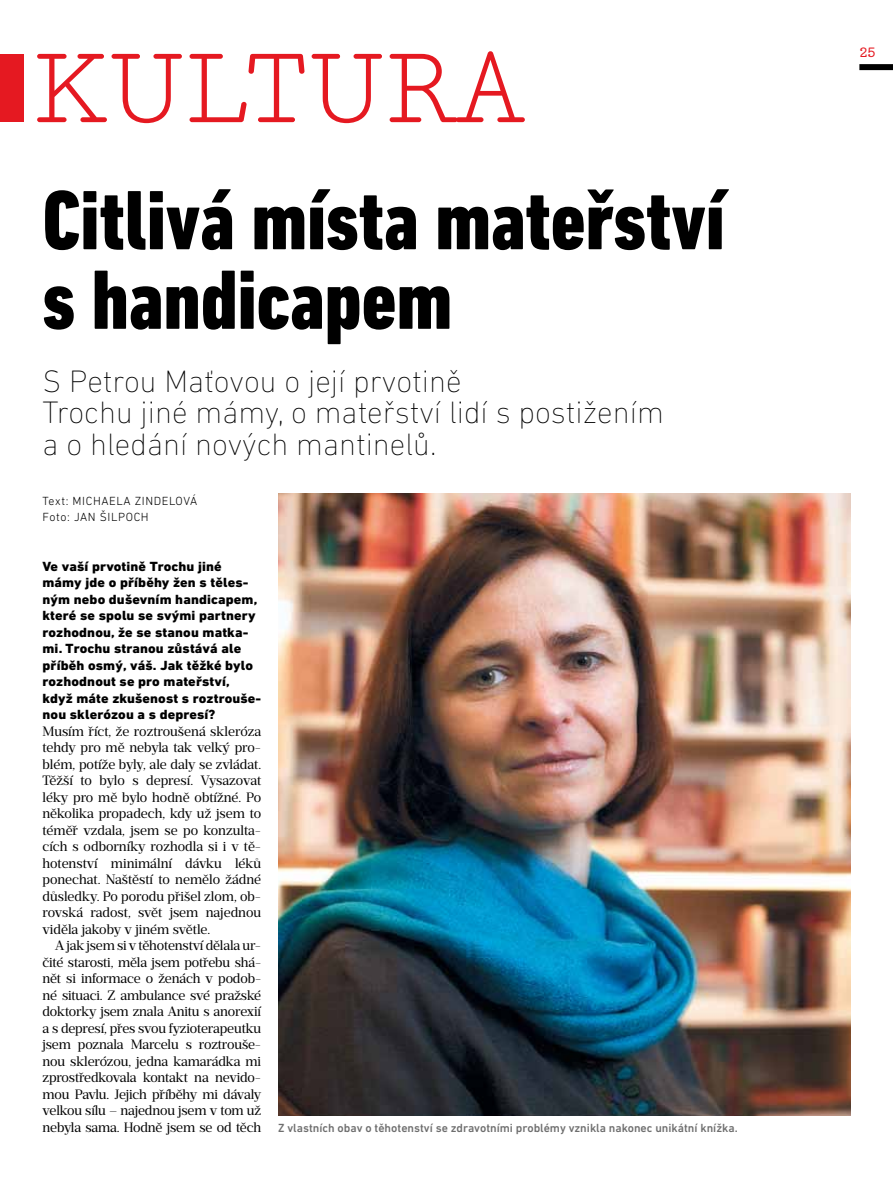
<style>
.page{position:relative;width:893px;height:1191px;background:#fff}
.page>*{position:absolute;margin:0;border:0;box-sizing:border-box;transform-origin:0 0}
.t1{font:97.5px "Typewriter";color:#e51921}
.t2{font:800 condensed 85.5px/79.5px "DIN Next LT Pro";color:#000}
.t3{font:200 31.5px/31.5px "DIN Next LT Pro";color:#000}
.t4{font:13.5px/16.5px "Prumo Text";letter-spacing:-.01em;color:#000;text-align:justify}
.t5{font:800 13.5px/16.5px "DIN Next LT Pro";letter-spacing:.01em;color:#000;scale:1.05 1}
.t6{font:500 13.5px "Typewriter";color:#e51921}
.t7{font:500 12px "DIN Next LT Pro";color:#6e6e6e}
.t8{font:300 12px/16.5px "DIN Next LT Pro";letter-spacing:.05em;color:#000}
</style>
<div class="page">
<div style="left:859px;top:64px;width:34px;height:6px;background:#000"></div>
<div style="left:0;top:54px;width:23px;height:68px;background:#e51921"></div>
<img style="left:278px;top:493px;width:572px;height:622px">
<h1 class="t1" style="left:33px;top:21px;width:493px">KULTURA</h1>
<h2 class="t2" style="left:43px;top:181px;width:684px">Citlivá místa mateřství s handicapem</h2>
<h3 class="t3" style="left:43px;top:365px;width:623px">S Petrou Maťovou o její prvotině<br>Trochu jiné mámy, o mateřství lidí s postižením a o hledání nových mantinelů.</h3>
<p class="t8" style="left:43px;top:492px;width:149px">TEXT: MICHAELA ZIN DELOVÁ<br>FOTO: JAN ŠILPOCH</p>
<p class="t5" style="left:43px;top:558px;width:210px">Ve vaší prvotině Trochu jiné mámy jde o příběhy žen s těles&shy;ným nebo duševním handicapem, které se spolu se svými partnery rozhodnou, že se stanou matka&shy;mi. Trochu stranou zůstává ale příběh osmý, váš. Jak těžké bylo rozhodnout se pro mateřství, když máte zkušenost s roztrouše&shy;nou sklerózou a s depresí?</p>
<p class="t4" style="left:43px;top:723px;width:220px">Musím říct, že roztroušená skleróza tehdy pro mě nebyla tak velký pro&shy;blém, potíže byly, ale daly se zvládat.<br>Těžší to bylo s depresí. Vysazovat léky pro mě bylo hodně obtížné. Po několika propadech, kdy už jsem to téměř vzdala, jsem se po konzulta&shy;cích s odborníky rozhodla si i v tě&shy;hotenství minimální dávku léků ponechat. Naštěstí to nemělo žádné důsledky. Po porodu přišel zlom, ob&shy;rovská radost, svět jsem najednou viděla jakoby v jiném světle.</p>
<p class="t4" style="left:43px;top:937px;width:220px;text-indent:13px">A jak jsem si v těhotenství dělala ur&shy;čité starosti, měla jsem potřebu shá&shy;nět si informace o ženách v podob&shy;né situaci. Z ambulance své pražské doktorky jsem znala Anitu s anorexií a s depresí, přes svou fyzioterapeutku jsem poznala Marcelu s roztrouše&shy;nou sklerózou, jedna kamarádka mi zprostředkovala kontakt na nevido&shy;mou Pavlu. Jejich příběhy mi dávaly velkou sílu – najednou jsem v tom už nebyla sama. Hodně jsem se od těch</p>
<p class="t7" style="left:278px;top:1120px;width:461px">Z vlastních obav o těhotenství se zdravotními problémy vznikla nakonec unikátní knížka.</p>
<p class="t6" style="left:859px;top:43px;width:18px">25</p>
</div>
